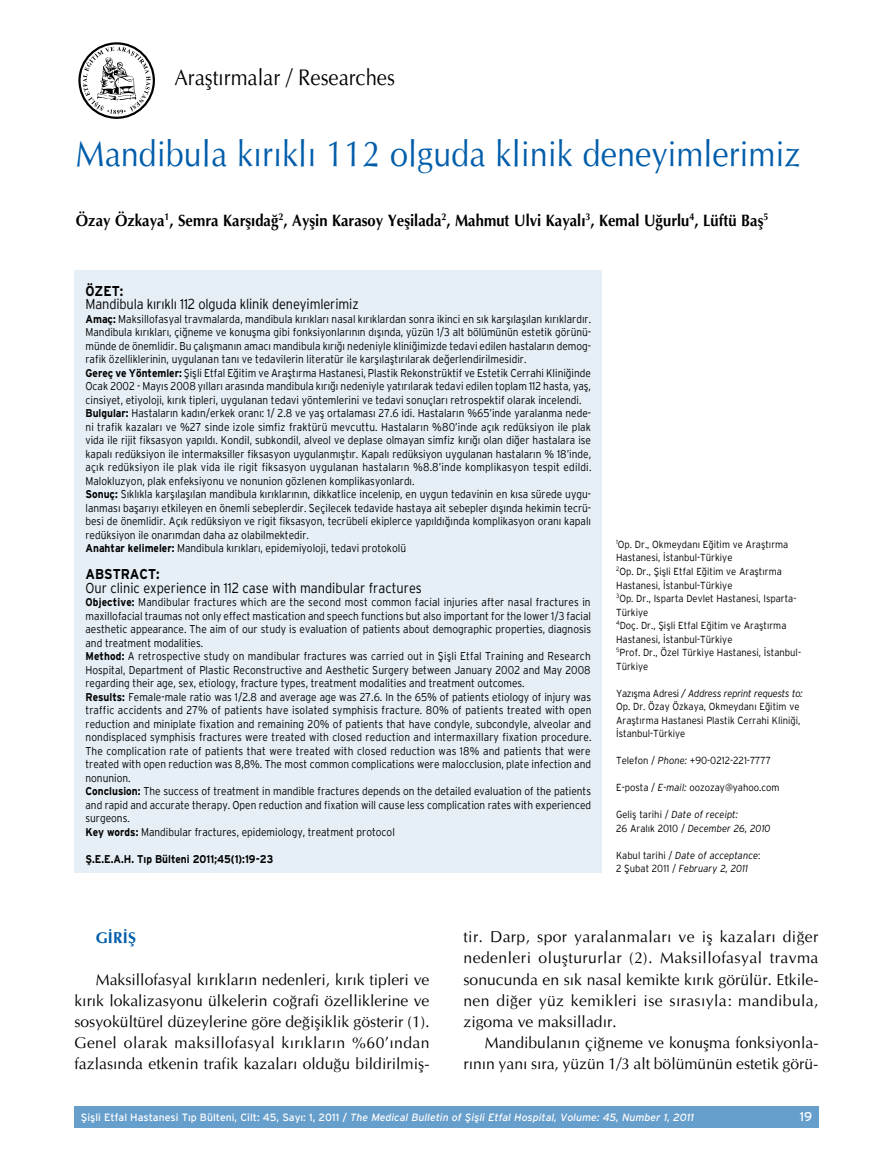
<style>
.page{position:relative;width:893px;height:1170px;background:#fff}
.page>*{position:absolute;margin:0;border:0;box-sizing:border-box;transform-origin:0 0}
.t1{font:36px "Optima";color:#005daa;scale:.9 1}
.t2{font:22.5px "Optima";color:#000;scale:.9 1}
.t3{font:700 16.5px "Optima";color:#000;scale:.9 1}
.t4{font:15.75px/21px "Optima";color:#000;text-align:justify}
.t5{font:700 15.75px "Optima";color:#005daa}
.t6{font:300 14.25px "Interstate";color:#000;scale:.9 1}
.t7{font:700 14.25px "Interstate";color:#000;scale:.9 1}
.t8{font:12.75px "Interstate";color:#fff}
.t9{font:300 11.25px/13.5px "Interstate";color:#000;scale:.9 1}
.t10{font:700 11.25px "Interstate";color:#000;scale:.9 1}
.t11{font:italic 10.5px "Interstate";color:#fff}
.t12{font:300 10.2px/13.5px "Interstate";color:#000;scale:.93 1}
.t13{font:italic 300 10.2px/13.5px "Interstate";color:#000;scale:.93 1}
.s1{font-weight:700}
.s2{font-style:italic}
.s3{font-style:normal}
</style>
<div class="page">
<div style="left:74px;top:1106px;width:745px;height:21px;background:#669ecc"></div>
<div style="left:74px;top:270px;width:528px;height:602px;background:#e6eff6"></div>
<div style="left:78px;top:42px;width:77px;height:77px;border:2px solid #000;border-radius:50%"></div>
<svg style="left:83px;top:47px;width:68px;height:67px"></svg>
<h2 class="t2" style="left:174px;top:64px;width:247px">Araştırmalar / Researches</h2>
<h1 class="t1" style="left:76px;top:132px;width:807px">Mandibula kırıklı 112 olguda klinik deneyimlerimiz</h1>
<h3 class="t3" style="left:76px;top:210px;width:771px">Özay Özkaya<sup>1</sup>, Semra Karşıdağ<sup>2</sup>, Ayşin Karasoy Yeşilada<sup>2</sup>, Mahmut Ulvi Kayalı<sup>3</sup>, Kemal Uğurlu<sup>4</sup>, Lüftü Baş<sup>5</sup></h3>
<p class="t7" style="left:85px;top:282px;width:44px">ÖZET:</p>
<p class="t6" style="left:85px;top:296px;width:305px">Mandibula kırıklı 112 olguda klinik deneyimlerimiz</p>
<p class="t9" style="left:85px;top:311px;width:564px"><span class="s1">Amaç:</span> Maksillofasyal travmalarda, mandibula kırıkları nasal kırıklardan sonra ikinci en sık karşılaşılan kırıklardır.<br>Mandibula kırıkları, çiğneme ve konuşma gibi fonksiyonlarının dışında, yüzün 1/3 alt bölümünün estetik görünü&shy;münde de önemlidir. Bu çalışmanın amacı mandibula kırığı nedeniyle kliniğimizde tedavi edilen hastaların demog&shy;rafik özelliklerinin, uygulanan tanı ve tedavilerin literatür ile karşılaştırılarak değerlendirilmesidir.<br><span class="s1">Gereç ve Yöntemler:</span> Şişli Etfal Eğitim ve Araştırma Hastanesi, Plastik Rekonstrüktif ve Estetik Cerrahi Kliniğinde Ocak 2002 - Mayıs 2008 yılları arasında mandibula kırığı nedeniyle yatırılarak tedavi edilen toplam 112 hasta, yaş, cinsiyet, etiyoloji, kırık tipleri, uygulanan tedavi yöntemlerini ve tedavi sonuçları retrospektif olarak incelendi.<br><span class="s1">Bulgular:</span> Hastaların kadın/erkek oranı: 1/ 2.8 ve yaş ortalaması 27.6 idi. Hastaların %65’inde yaralanma nede&shy;ni trafik kazaları ve %27 sinde izole simfiz fraktürü mevcuttu. Hastaların %80’inde açık redüksiyon ile plak vida ile rijit fiksasyon yapıldı. Kondil, subkondil, alveol ve deplase olmayan simfiz kırığı olan diğer hastalara ise kapalı redüksiyon ile intermaksiller fiksasyon uygulanmıştır. Kapalı redüksiyon uygulanan hastaların % 18’inde, açık redüksiyon ile plak vida ile rigit fiksasyon uygulanan hastaların %8.8’inde komplikasyon tespit edildi.<br>Malokluzyon, plak enfeksiyonu ve nonunion gözlenen komplikasyonlardı.<br><span class="s1">Sonuç:</span> Sıklıkla karşılaşılan mandibula kırıklarının, dikkatlice incelenip, en uygun tedavinin en kısa sürede uygu&shy;lanması başarıyı etkileyen en önemli sebeplerdir. Seçilecek tedavide hastaya ait sebepler dışında hekimin tecrü&shy;besi de önemlidir. Açık redüksiyon ve rigit fiksasyon, tecrübeli ekiplerce yapıldığında komplikasyon oranı kapalı redüksiyon ile onarımdan daha az olabilmektedir.<br><span class="s1">Anahtar kelimeler:</span> Mandibula kırıkları, epidemiyoloji, tedavi protokolü</p>
<p class="t7" style="left:85px;top:566px;width:84px">ABSTRACT:</p>
<p class="t6" style="left:85px;top:579px;width:375px">Our clinic experience in 112 case with mandibular fractures</p>
<p class="t9" style="left:85px;top:595px;width:564px"><span class="s1">Objective:</span> Mandibular fractures which are the second most common facial injuries after nasal fractures in maxillofacial traumas not only effect mastication and speech functions but also important for the lower 1/3 facial aesthetic appearance. The aim of our study is evaluation of patients about demographic properties, diagnosis and treatment modalities.<br><span class="s1">Method:</span> A retrospective study on mandibular fractures was carried out in Şişli Etfal Training and Research Hospital, Department of Plastic Reconstructive and Aesthetic Surgery between January 2002 and May 2008 regarding their age, sex, etiology, fracture types, treatment modalities and treatment outcomes.<br><span class="s1">Results:</span> Female-male ratio was 1/2.8 and average age was 27.6. In the 65% of patients etiology of injury was traffic accidents and 27% of patients have isolated symphisis fracture. 80% of patients treated with open reduction and miniplate fixation and remaining 20% of patients that have condyle, subcondyle, alveolar and nondisplaced symphisis fractures were treated with closed reduction and intermaxillary fixation procedure.<br>The complication rate of patients that were treated with closed reduction was 18% and patients that were treated with open reduction was 8,8%. The most common complications were malocclusion, plate infection and nonunion.<br><span class="s1">Conclusion:</span> The success of treatment in mandible fractures depends on the detailed evaluation of the patients and rapid and accurate therapy. Open reduction and fixation will cause less complication rates with experienced surgeons.<br><span class="s1">Key words:</span> Mandibular fractures, epidemiology, treatment protocol</p>
<p class="t10" style="left:85px;top:852px;width:210px">Ş.E.E.A.H. Tıp Bülteni 2011;45(1):19-23</p>
<p class="t12" style="left:616px;top:537px;width:200px"><sup>1</sup>Op. Dr., Okmeydanı Eğitim ve Araştırma<br>Hastanesi, İstanbul-Türkiye<br><sup>2</sup>Op. Dr., Şişli Etfal Eğitim ve Araştırma<br>Hastanesi, İstanbul-Türkiye<br><sup>3</sup>Op. Dr., Isparta Devlet Hastanesi, Isparta-<br>Türkiye<br><sup>4</sup>Doç. Dr., Şişli Etfal Eğitim ve Araştırma<br>Hastanesi, İstanbul-Türkiye<br><sup>5</sup>Prof. Dr., Özel Türkiye Hastanesi, İstanbul-<br>Türkiye</p>
<p class="t12" style="left:616px;top:686px;width:202px">Yazışma Adresi <span class="s2">/ Address reprint requests to:<br></span>Op. Dr. Özay Özkaya, Okmeydanı Eğitim ve Araştırma Hastanesi Plastik Cerrahi Kliniği, İstanbul-Türkiye</p>
<p class="t12" style="left:616px;top:753px;width:168px">Telefon / <span class="s2">Phone:</span> +90-0212-221-7777</p>
<p class="t12" style="left:616px;top:780px;width:177px">E-posta / <span class="s2">E-mail:</span> oozozay@yahoo.com</p>
<p class="t13" style="left:616px;top:807px;width:168px"><span class="s3">Geliş tarihi /</span> Date of receipt:<br><span class="s3">26 Aralık 2010 /</span> December 26, 2010</p>
<p class="t13" style="left:616px;top:848px;width:157px"><span class="s3">Kabul tarihi /</span> Date of acceptance<span class="s3">:<br>2 Şubat 2011 /</span> February 2, 2011</p>
<h3 class="t5" style="left:96px;top:927px;width:42px">GİRİŞ</h3>
<p class="t4" style="left:74px;top:968px;width:357px;text-indent:21px">Maksillofasyal kırıkların nedenleri, kırık tipleri ve kırık lokalizasyonu ülkelerin coğrafi özelliklerine ve sosyokültürel düzeylerine göre değişiklik gösterir (1).<br>Genel olarak maksillofasyal kırıkların %60’ından fazlasında etkenin trafik kazaları olduğu bildirilmiş-</p>
<h3 class="t4" style="left:463px;top:926px;width:357px">tir. Darp, spor yaralanmaları ve iş kazaları diğer nedenleri oluştururlar (2). Maksillofasyal travma sonucunda en sık nasal kemikte kırık görülür. Etkile&shy;nen diğer yüz kemikleri ise sırasıyla: mandibula, zigoma ve maksilladır.</h3>
<h3 class="t4" style="left:463px;top:1031px;width:357px;text-align:right">Mandibulanın çiğneme ve konuşma fonksiyonla&shy;rının yanı sıra, yüzün 1/3 alt bölümünün estetik görü-</h3>
<p class="t11" style="left:81px;top:1110px;width:615px"><span class="s3">Şişli Etfal Hastanesi T›p Bülteni, Cilt: 45, Say›: 1, 2011 /</span> The Medical Bulletin of Şişli Etfal Hospital, Volume: 45, Number 1, 2011</p>
<p class="t8" style="left:800px;top:1108px;width:14px">19</p>
</div>
